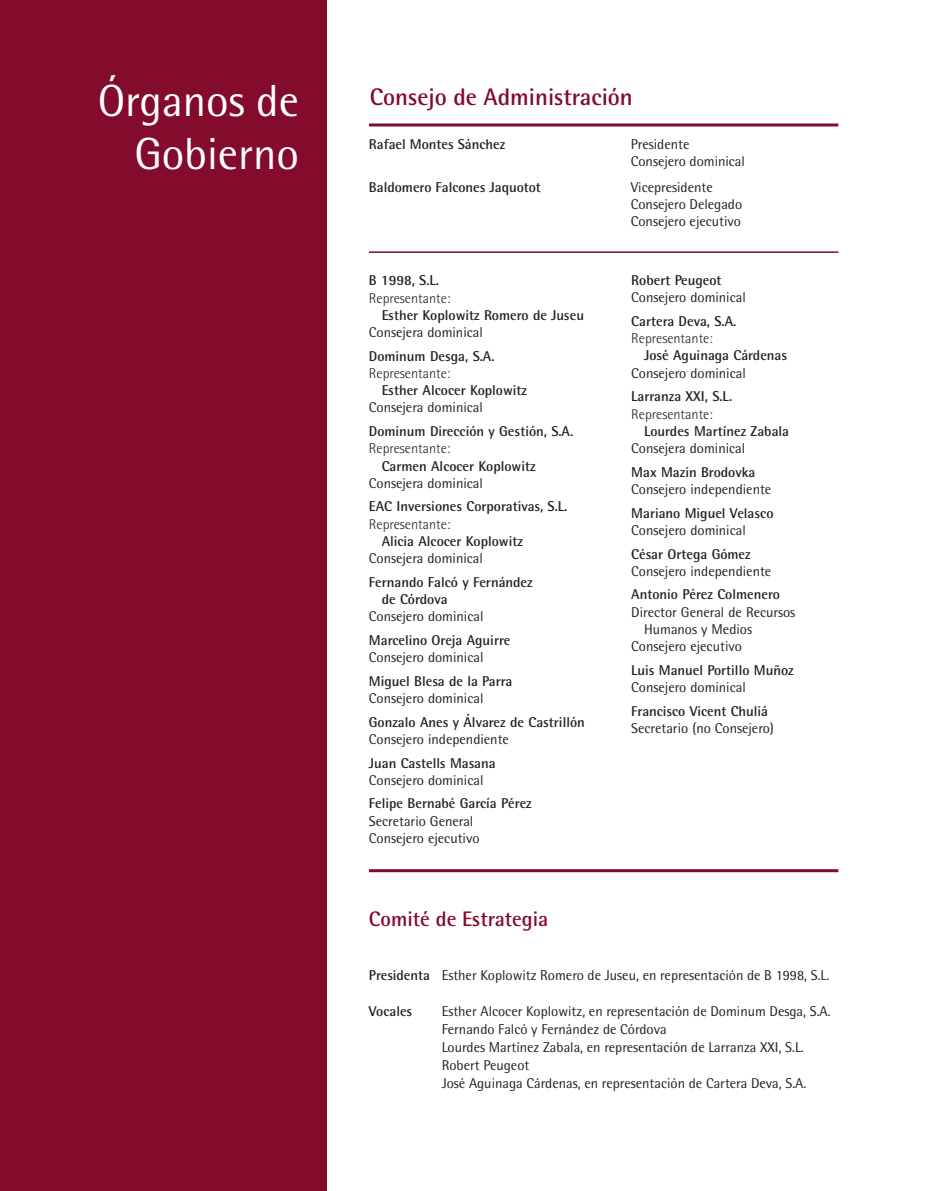
<style>
.page{position:relative;width:936px;height:1191px;background:#fff}
.page>*{position:absolute;margin:0;border:0;box-sizing:border-box;transform-origin:0 0}
.t1{font:45px/52.5px "Rotis Semi Sans";color:#fff;text-align:right}
.t2{font:700 24px "Rotis Semi Sans";color:#830b2c}
.t3{font:700 21px "Rotis Semi Sans";color:#830b2c}
.t4{font:14.25px/18px "Rotis Semi Sans";color:#231f20}
.t5{font:700 14.25px/17.2px "Rotis Semi Sans";color:#231f20}
.t6{font:300 14.25px "Rotis Semi Sans";color:#231f20}
.s1{font-weight:700}
</style>
<div class="page">
<div style="left:0;top:0;width:326px;height:1190px;background:#830b2c"></div>
<hr style="left:369px;top:251px;width:469px;height:2px;background:#830b2c">
<hr style="left:369px;top:869px;width:469px;height:3px;background:#830b2c">
<hr style="left:369px;top:123px;width:469px;height:3px;background:#830b2c">
<h1 class="t1" style="left:98px;top:79px;width:203px">Órganos de<br>Gobierno</h1>
<h2 class="t2" style="left:370px;top:88px;width:264px">Consejo de Administración</h2>
<p class="t5" style="left:369px;top:137px;width:138px">Rafael Montes Sánchez</p>
<p class="t4" style="left:630px;top:137px;width:116px;line-height:17.1px">Presidente<br>Consejero dominical</p>
<p class="t5" style="left:369px;top:180px;width:173px">Baldomero Falcones Jaquotot</p>
<p class="t4" style="left:630px;top:180px;width:113px;line-height:17.1px">Vicepresidente<br>Consejero Delegado<br>Consejero ejecutivo</p>
<p class="t5" style="left:369px;top:273px;width:72px">B 1998, S.L.</p>
<p class="t6" style="left:369px;top:293px;width:83px">Representante:</p>
<p class="t5" style="left:381px;top:308px;width:204px">Esther Koplowitz Romero de Juseu</p>
<p class="t4" style="left:369px;top:324px;width:115px">Consejera dominical</p>
<p class="t5" style="left:369px;top:348px;width:127px">Dominum Desga, S.A.</p>
<p class="t6" style="left:369px;top:368px;width:83px">Representante:</p>
<p class="t5" style="left:381px;top:383px;width:147px">Esther Alcocer Koplowitz</p>
<p class="t4" style="left:369px;top:400px;width:115px">Consejera dominical</p>
<p class="t5" style="left:369px;top:424px;width:206px">Dominum Dirección y Gestión, S.A.</p>
<p class="t6" style="left:369px;top:443px;width:83px">Representante:</p>
<p class="t5" style="left:381px;top:458px;width:155px">Carmen Alcocer Koplowitz</p>
<p class="t4" style="left:369px;top:475px;width:115px">Consejera dominical</p>
<p class="t5" style="left:369px;top:499px;width:200px">EAC Inversiones Corporativas, S.L.</p>
<p class="t6" style="left:369px;top:519px;width:83px">Representante:</p>
<p class="t5" style="left:381px;top:534px;width:143px">Alicia Alcocer Koplowitz</p>
<p class="t4" style="left:369px;top:551px;width:115px">Consejera dominical</p>
<p class="t5" style="left:381px;top:575px;width:152px;text-indent:-13px">Fernando Falcó y Fernández de Córdova</p>
<p class="t4" style="left:369px;top:609px;width:116px">Consejero dominical</p>
<p class="t5" style="left:369px;top:633px;width:143px">Marcelino Oreja Aguirre</p>
<p class="t4" style="left:369px;top:650px;width:116px">Consejero dominical</p>
<p class="t5" style="left:369px;top:674px;width:145px">Miguel Blesa de la Parra</p>
<p class="t4" style="left:369px;top:690px;width:116px">Consejero dominical</p>
<p class="t5" style="left:369px;top:714px;width:217px">Gonzalo Anes y Álvarez de Castrillón</p>
<p class="t4" style="left:369px;top:731px;width:141px">Consejero independiente</p>
<p class="t5" style="left:369px;top:755px;width:128px">Juan Castells Masana</p>
<p class="t4" style="left:369px;top:772px;width:116px">Consejero dominical</p>
<p class="t5" style="left:369px;top:796px;width:164px">Felipe Bernabé García Pérez</p>
<p class="t4" style="left:369px;top:813px;width:112px;line-height:17.2px">Secretario General<br>Consejero ejecutivo</p>
<h3 class="t3" style="left:369px;top:911px;width:181px">Comité de Estrategia</h3>
<p class="t5" style="left:631px;top:273px;width:92px">Robert Peugeot</p>
<p class="t4" style="left:631px;top:290px;width:116px">Consejero dominical</p>
<p class="t5" style="left:631px;top:314px;width:106px">Cartera Deva, S.A.</p>
<p class="t6" style="left:631px;top:333px;width:83px">Representante:</p>
<p class="t5" style="left:644px;top:348px;width:145px">José Aguinaga Cárdenas</p>
<p class="t4" style="left:631px;top:365px;width:116px">Consejero dominical</p>
<p class="t5" style="left:631px;top:389px;width:102px">Larranza XXI, S.L.</p>
<p class="t6" style="left:631px;top:409px;width:83px">Representante:</p>
<p class="t5" style="left:644px;top:424px;width:146px">Lourdes Martínez Zabala</p>
<p class="t4" style="left:631px;top:441px;width:115px">Consejera dominical</p>
<p class="t5" style="left:631px;top:465px;width:126px">Max Mazin Brodovka</p>
<p class="t4" style="left:631px;top:481px;width:141px">Consejero independiente</p>
<p class="t5" style="left:631px;top:505px;width:144px">Mariano Miguel Velasco</p>
<p class="t4" style="left:631px;top:522px;width:116px">Consejero dominical</p>
<p class="t5" style="left:631px;top:546px;width:121px">César Ortega Gómez</p>
<p class="t4" style="left:631px;top:563px;width:141px">Consejero independiente</p>
<p class="t5" style="left:631px;top:587px;width:150px">Antonio Pérez Colmenero</p>
<p class="t4" style="left:631px;top:604px;width:165px">Director General de Recursos</p>
<p class="t4" style="left:644px;top:621px;width:109px">Humanos y Medios</p>
<p class="t4" style="left:631px;top:639px;width:112px">Consejero ejecutivo</p>
<p class="t5" style="left:631px;top:663px;width:164px">Luis Manuel Portillo Muñoz</p>
<p class="t4" style="left:631px;top:679px;width:116px">Consejero dominical</p>
<p class="t5" style="left:631px;top:703px;width:138px">Francisco Vicent Chuliá</p>
<p class="t4" style="left:631px;top:720px;width:144px">Secretario (no Consejero)</p>
<p class="t4" style="left:369px;top:968px;width:462px"><span class="s1">Presidenta</span> Esther Koplowitz Romero de Juseu, en representación de B 1998, S.L.</p>
<p class="t5" style="left:369px;top:1004px;width:45px">Vocales</p>
<p class="t4" style="left:441px;top:1004px;width:390px">Esther Alcocer Koplowitz, en representación de Dominum Desga, S.A.<br>Fernando Falcó y Fernández de Córdova<br>Lourdes Martínez Zabala, en representación de Larranza XXI, S.L.<br>Robert Peugeot<br>José Aguinaga Cárdenas, en representación de Cartera Deva, S.A.</p>
</div>
